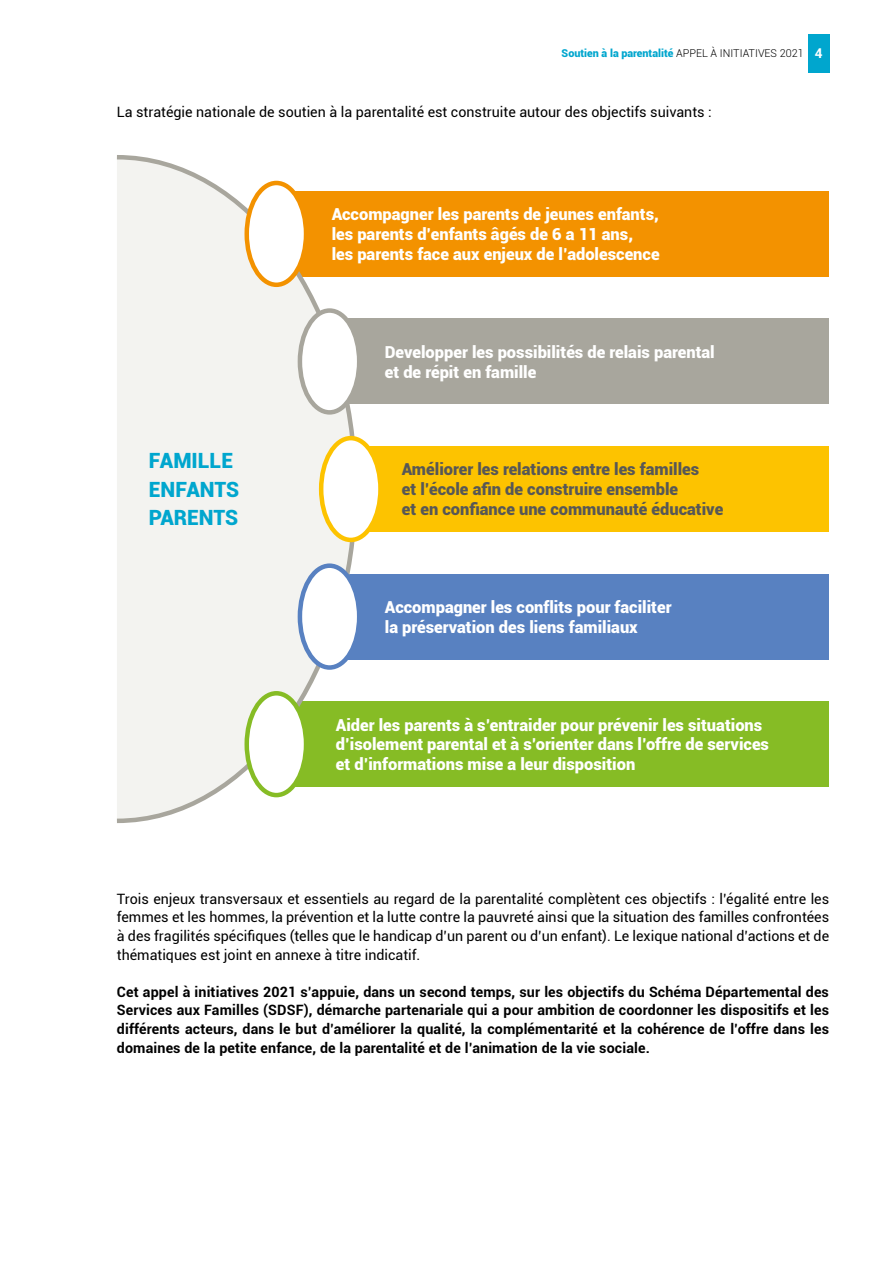
<style>
.page{position:relative;width:893px;height:1263px;background:#fff}
.page>*{position:absolute;margin:0;border:0;box-sizing:border-box;transform-origin:0 0}
.t1{font:900 21px/28.5px "Roboto";color:#00a6ce}
.t2{font:900 16.5px/19.8px "Roboto";color:#fff}
.t3{font:900 16.5px/19.8px "Roboto";color:#575756}
.t4{font:14.25px/18.6px "Roboto";color:#000;text-align:justify}
.t5{font:700 14.25px/18.6px "Roboto";letter-spacing:.01em;color:#000;text-align:justify}
.t6{font:900 10.8px "Roboto";color:#00a6ce}
.s1{font-weight:300;color:#000}
.s2{font-weight:700;font-size:13.5px;color:#fff}
</style>
<div class="page">
<div style="left:808px;top:34px;width:21px;height:38px;background:#00a6ce"></div>
<div style="left:330px;top:319px;width:499px;height:85px;background:#a8a69d"></div>
<div style="left:276px;top:191px;width:553px;height:85px;background:#f39200"></div>
<div style="left:347px;top:446px;width:482px;height:85px;background:#fdc300"></div>
<div style="left:330px;top:574px;width:499px;height:85px;background:#5881c1"></div>
<div style="left:281px;top:702px;width:548px;height:85px;background:#86bc25"></div>
<svg style="left:117px;top:155px;width:243px;height:668px;fill:#f3f3f0"></svg>
<div style="left:247px;top:183px;width:59px;height:102px;background:#fff;border-radius:50%"></div>
<div style="left:244px;top:181px;width:64px;height:106px;border:4px solid #f39200;border-radius:50%"></div>
<div style="left:247px;top:693px;width:59px;height:102px;background:#fff;border-radius:50%"></div>
<div style="left:244px;top:691px;width:64px;height:106px;border:4px solid #86bc25;border-radius:50%"></div>
<div style="left:300px;top:311px;width:59px;height:101px;background:#fff;border-radius:50%"></div>
<div style="left:298px;top:308px;width:63px;height:107px;border:4px solid #a8a69d;border-radius:50%"></div>
<div style="left:300px;top:566px;width:59px;height:101px;background:#fff;border-radius:50%"></div>
<div style="left:298px;top:563px;width:63px;height:107px;border:4px solid #5881c1;border-radius:50%"></div>
<div style="left:321px;top:438px;width:59px;height:102px;background:#fff;border-radius:50%"></div>
<div style="left:319px;top:436px;width:64px;height:106px;border:4px solid #fdc300;border-radius:50%"></div>
<p class="t6" style="left:562px;top:46px;width:262px">Soutien à la parentalité <span class="s1">APPEL À INITIATIVES 2021</span> <span class="s2">4</span></p>
<p class="t4" style="left:117px;top:102px;width:596px">La stratégie nationale de soutien à la parentalité est construite autour des objectifs suivants :</p>
<p class="t2" style="left:332px;top:204px;width:329px">Accompagner les parents de jeunes enfants, les parents d’enfants âgés de 6 a 11 ans,<br>les parents face aux enjeux de l’adolescence</p>
<h1 class="t1" style="left:149px;top:446px;width:92px">FAMILLE<br>ENFANTS<br>PARENTS</h1>
<p class="t2" style="left:385px;top:341px;width:331px">Developper les possibilités de relais parental et de répit en famille</p>
<p class="t3" style="left:402px;top:459px;width:323px">Améliorer les relations entre les familles<br>et l’école afin de construire ensemble<br>et en confiance une communauté éducative</p>
<p class="t2" style="left:385px;top:596px;width:288px">Accompagner les conflits pour faciliter la préservation des liens familiaux</p>
<p class="t2" style="left:336px;top:714px;width:435px">Aider les parents à s’entraider pour prévenir les situations d’isolement parental et à s’orienter dans l’offre de services et d’informations mise a leur disposition</p>
<p class="t4" style="left:117px;top:889px;width:714px">Trois enjeux transversaux et essentiels au regard de la parentalité complètent ces objectifs : l’égalité entre les femmes et les hommes, la prévention et la lutte contre la pauvreté ainsi que la situation des familles confrontées à des fragilités spécifiques (telles que le handicap d’un parent ou d’un enfant). Le lexique national d’actions et de thématiques est joint en annexe à titre indicatif.</p>
<p class="t5" style="left:117px;top:982px;width:714px">Cet appel à initiatives 2021 s’appuie, dans un second temps, sur les objectifs du Schéma Départemental des Services aux Familles (SDSF), démarche partenariale qui a pour ambition de coordonner les dispositifs et les différents acteurs, dans le but d’améliorer la qualité, la complémentarité et la cohérence de l’offre dans les domaines de la petite enfance, de la parentalité et de l’animation de la vie sociale.</p>
</div>
